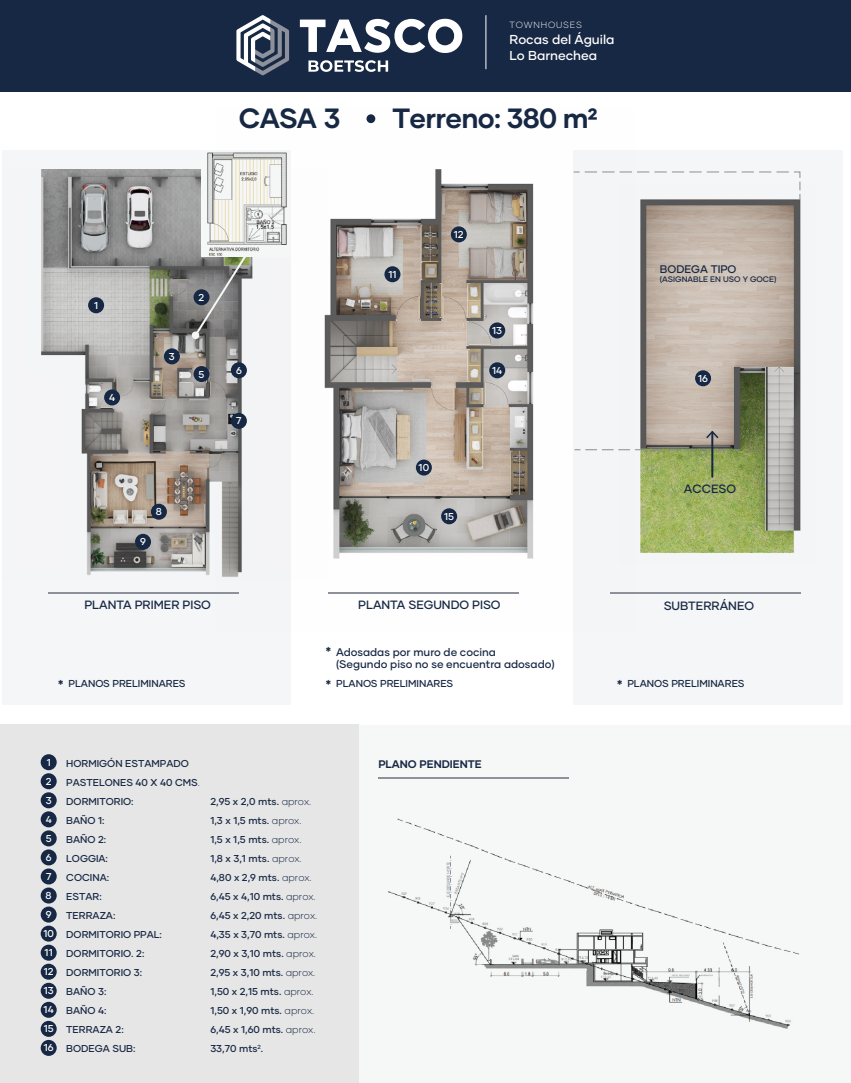
<style>
.page{position:relative;width:851px;height:1083px;background:#fff}
.page>*{position:absolute;margin:0;border:0;box-sizing:border-box;transform-origin:0 0}
.t1{font:700 27.8px "Gilmer";letter-spacing:-.025em;color:#172844}
.t2{font:700 14.1px "Gilmer";color:#172844}
.t3{font:500 12.9px/15.9px "Gilmer";color:#fff}
.t4{font:500 12px "Gilmer";color:#172844}
.t5{font:500 11px/12.8px "Gilmer";color:#172844}
.t6{font:700 11px "Gilmer";color:#172844}
.t7{font:500 10.1px "Gilmer";color:#172844}
.t8{font:500 10px/19px "Gilmer";color:#172844}
.t9{font:500 10px/19px "Gilmer";color:#fff;text-align:center}
.t10{font:300 9px "Gilmer";letter-spacing:.09em;color:#fff}
.t11{font:500 8px "Gilmer";color:#172844}
.s1{font-weight:700;font-size:14.1px}
.s2{font-weight:300}
</style>
<div class="page">
<div style="left:3px;top:150px;width:288px;height:554px;background:#f5f6f7"></div>
<div style="left:573px;top:150px;width:269px;height:554px;background:#f5f6f7"></div>
<img style="left:635px;top:183px;width:166px;height:370px">
<svg style="left:635px;top:449px;width:105px;height:1px"></svg>
<svg style="left:635px;top:171px;width:165px;height:29px"></svg>
<img style="left:2px;top:170px;width:213px;height:410px">
<img style="left:215px;top:115px;width:419px;height:479px">
<hr style="left:610px;top:592px;width:190px;height:1px;background:#8c919c">
<hr style="left:329px;top:592px;width:190px;height:1px;background:#8c919c">
<div style="left:366px;top:114px;width:9px;height:9px;background:#172844;border-radius:50%"></div>
<img style="left:201px;top:150px;width:90px;height:107px">
<div style="left:0;top:724px;width:850px;height:358px;background:#f6f7f7"></div>
<hr style="left:48px;top:592px;width:190px;height:1px;background:#8c919c">
<hr style="left:378px;top:777px;width:190px;height:1px;background:#8c919c">
<div style="left:0;top:0;width:850px;height:91px;background:#172844"></div>
<svg style="left:300px;top:19px;width:162px;height:34px"></svg>
<svg style="left:236px;top:15px;width:53px;height:60px"></svg>
<svg style="left:308px;top:60px;width:80px;height:12px"></svg>
<hr style="left:485px;top:15px;width:1px;height:54px;background:#fff">
<hr style="left:711px;top:432px;width:2px;height:45px;background:#172844">
<svg style="left:706px;top:430px;width:12px;height:8px"></svg>
<div style="left:88px;top:297px;width:16px;height:16px;background:#172844;border-radius:50%"></div>
<div style="left:164px;top:348px;width:16px;height:16px;background:#172844;border-radius:50%"></div>
<div style="left:104px;top:389px;width:16px;height:16px;background:#172844;border-radius:50%"></div>
<div style="left:193px;top:366px;width:16px;height:16px;background:#172844;border-radius:50%"></div>
<div style="left:231px;top:362px;width:16px;height:16px;background:#172844;border-radius:50%"></div>
<div style="left:231px;top:413px;width:16px;height:16px;background:#172844;border-radius:50%"></div>
<div style="left:151px;top:503px;width:16px;height:16px;background:#172844;border-radius:50%"></div>
<div style="left:135px;top:534px;width:16px;height:16px;background:#172844;border-radius:50%"></div>
<div style="left:416px;top:459px;width:16px;height:16px;background:#172844;border-radius:50%"></div>
<div style="left:384px;top:266px;width:16px;height:16px;background:#172844;border-radius:50%"></div>
<div style="left:451px;top:226px;width:16px;height:16px;background:#172844;border-radius:50%"></div>
<div style="left:489px;top:322px;width:16px;height:16px;background:#172844;border-radius:50%"></div>
<div style="left:489px;top:362px;width:16px;height:16px;background:#172844;border-radius:50%"></div>
<div style="left:441px;top:508px;width:16px;height:16px;background:#172844;border-radius:50%"></div>
<div style="left:695px;top:370px;width:16px;height:16px;background:#172844;border-radius:50%"></div>
<svg style="left:191px;top:251px;width:58px;height:88px"></svg>
<img style="left:388px;top:818px;width:411px;height:211px">
<div style="left:0;top:724px;width:358px;height:358px;background:#e6e6e6"></div>
<div style="left:41px;top:754px;width:16px;height:16px;background:#172844;border-radius:50%"></div>
<div style="left:41px;top:773px;width:16px;height:16px;background:#172844;border-radius:50%"></div>
<div style="left:41px;top:792px;width:16px;height:16px;background:#172844;border-radius:50%"></div>
<div style="left:41px;top:811px;width:16px;height:16px;background:#172844;border-radius:50%"></div>
<div style="left:41px;top:830px;width:16px;height:16px;background:#172844;border-radius:50%"></div>
<div style="left:41px;top:849px;width:16px;height:16px;background:#172844;border-radius:50%"></div>
<div style="left:41px;top:868px;width:16px;height:16px;background:#172844;border-radius:50%"></div>
<div style="left:41px;top:887px;width:16px;height:16px;background:#172844;border-radius:50%"></div>
<div style="left:41px;top:906px;width:16px;height:16px;background:#172844;border-radius:50%"></div>
<div style="left:41px;top:925px;width:16px;height:16px;background:#172844;border-radius:50%"></div>
<div style="left:41px;top:944px;width:16px;height:16px;background:#172844;border-radius:50%"></div>
<div style="left:41px;top:963px;width:16px;height:16px;background:#172844;border-radius:50%"></div>
<div style="left:41px;top:982px;width:16px;height:16px;background:#172844;border-radius:50%"></div>
<div style="left:41px;top:1001px;width:16px;height:16px;background:#172844;border-radius:50%"></div>
<div style="left:41px;top:1020px;width:16px;height:16px;background:#172844;border-radius:50%"></div>
<div style="left:41px;top:1039px;width:16px;height:16px;background:#172844;border-radius:50%"></div>
<p class="t10" style="left:509px;top:19px;width:74px">TOWNHOUSES</p>
<p class="t3" style="left:509px;top:32px;width:107px">Rocas del Águila<br>Lo Barnechea</p>
<h1 class="t1" style="left:239px;top:101px;width:103px">CASA 3</h1>
<h1 class="t1" style="left:392px;top:101px;width:207px">Terreno: 380 m2</h1>
<p class="t9" style="left:94px;top:296px;width:6px">1</p>
<p class="t9" style="left:109px;top:388px;width:8px">4</p>
<p class="t9" style="left:169px;top:347px;width:7px">3</p>
<p class="t9" style="left:199px;top:288px;width:7px">2</p>
<p class="t9" style="left:198px;top:364px;width:7px">5</p>
<p class="t9" style="left:236px;top:361px;width:7px">6</p>
<p class="t9" style="left:236px;top:411px;width:7px">7</p>
<p class="t9" style="left:140px;top:532px;width:7px">9</p>
<p class="t9" style="left:156px;top:502px;width:8px">8</p>
<p class="t4" style="left:84px;top:597px;width:128px">PLANTA PRIMER PISO</p>
<p class="t7" style="left:58px;top:676px;width:129px"><span class="s1">*</span> PLANOS PRELIMINARES</p>
<p class="t9" style="left:388px;top:265px;width:10px">11</p>
<p class="t9" style="left:454px;top:225px;width:11px">12</p>
<p class="t9" style="left:492px;top:321px;width:11px">13</p>
<p class="t9" style="left:492px;top:361px;width:12px">14</p>
<p class="t9" style="left:418px;top:458px;width:12px">10</p>
<p class="t9" style="left:444px;top:506px;width:11px">15</p>
<p class="t4" style="left:358px;top:597px;width:144px">PLANTA SEGUNDO PISO</p>
<p class="t5" style="left:659px;top:262px;width:78px">BODEGA TIPO</p>
<p class="t11" style="left:659px;top:274px;width:118px">(ASIGNABLE EN USO Y GOCE)</p>
<p class="t9" style="left:698px;top:369px;width:11px">16</p>
<p class="t4" style="left:683px;top:481px;width:54px">ACCESO</p>
<p class="t4" style="left:663px;top:598px;width:92px">SUBTERRÁNEO</p>
<h2 class="t2" style="left:325px;top:643px;width:7px">*</h2>
<p class="t7" style="left:325px;top:676px;width:129px"><span class="s1">*</span> PLANOS PRELIMINARES</p>
<p class="t7" style="left:616px;top:676px;width:129px"><span class="s1">*</span> PLANOS PRELIMINARES</p>
<p class="t5" style="left:336px;top:645px;width:220px">Adosadas por muro de cocina<br>(Segundo piso no se encuentra adosado)</p>
<p class="t9" style="left:43px;top:752px;width:12px">1<br>2<br>3<br>4<br>5<br>6<br>7<br>8<br>9<br>10<br>11<br>12<br>13<br>14<br>15<br>16</p>
<p class="t8" style="left:66px;top:753px;width:135px">HORMIGÓN ESTAMPADO<br>PASTELONES 40 X 40 CMS<span class="s2">.<br></span>DORMITORIO:</p>
<p class="t8" style="left:210px;top:791px;width:102px">2,95 x 2,0 mts. <span class="s2">aprox.</span></p>
<p class="t8" style="left:66px;top:810px;width:40px">BAÑO 1:</p>
<p class="t8" style="left:210px;top:810px;width:93px">1,3 x 1,5 mts. <span class="s2">aprox.</span></p>
<p class="t8" style="left:66px;top:829px;width:42px">BAÑO 2:</p>
<p class="t8" style="left:210px;top:829px;width:93px">1,5 x 1,5 mts. <span class="s2">aprox.</span></p>
<p class="t8" style="left:66px;top:848px;width:43px">LOGGIA:</p>
<p class="t8" style="left:210px;top:848px;width:93px">1,8 x 3,1 mts. <span class="s2">aprox.</span></p>
<p class="t8" style="left:66px;top:867px;width:44px">COCINA:</p>
<p class="t8" style="left:210px;top:867px;width:103px">4,80 x 2,9 mts. <span class="s2">aprox.</span></p>
<p class="t8" style="left:66px;top:886px;width:37px">ESTAR:</p>
<p class="t8" style="left:210px;top:886px;width:107px">6,45 x 4,10 mts. <span class="s2">aprox.</span></p>
<p class="t8" style="left:66px;top:905px;width:51px">TERRAZA:</p>
<p class="t8" style="left:210px;top:905px;width:108px">6,45 x 2,20 mts. <span class="s2">aprox.</span></p>
<p class="t8" style="left:66px;top:924px;width:97px">DORMITORIO PPAL:</p>
<p class="t8" style="left:210px;top:924px;width:108px">4,35 x 3,70 mts. <span class="s2">aprox.</span></p>
<p class="t8" style="left:66px;top:943px;width:80px">DORMITORIO. 2:</p>
<p class="t8" style="left:210px;top:943px;width:107px">2,90 x 3,10 mts. <span class="s2">aprox.</span></p>
<p class="t8" style="left:66px;top:962px;width:77px">DORMITORIO 3:</p>
<p class="t8" style="left:210px;top:962px;width:106px">2,95 x 3,10 mts. <span class="s2">aprox.</span></p>
<p class="t8" style="left:66px;top:981px;width:42px">BAÑO 3:</p>
<p class="t8" style="left:210px;top:981px;width:105px">1,50 x 2,15 mts. <span class="s2">aprox.</span></p>
<p class="t8" style="left:66px;top:1000px;width:42px">BAÑO 4:</p>
<p class="t8" style="left:210px;top:1000px;width:105px">1,50 x 1,90 mts. <span class="s2">aprox.</span></p>
<p class="t8" style="left:66px;top:1019px;width:59px">TERRAZA 2:</p>
<p class="t8" style="left:210px;top:1019px;width:106px">6,45 x 1,60 mts. <span class="s2">aprox.</span></p>
<p class="t8" style="left:66px;top:1038px;width:71px">BODEGA SUB:</p>
<p class="t8" style="left:210px;top:1038px;width:54px">33,70 mts<sup>2</sup>.</p>
<p class="t6" style="left:378px;top:757px;width:105px">PLANO PENDIENTE</p>
</div>
